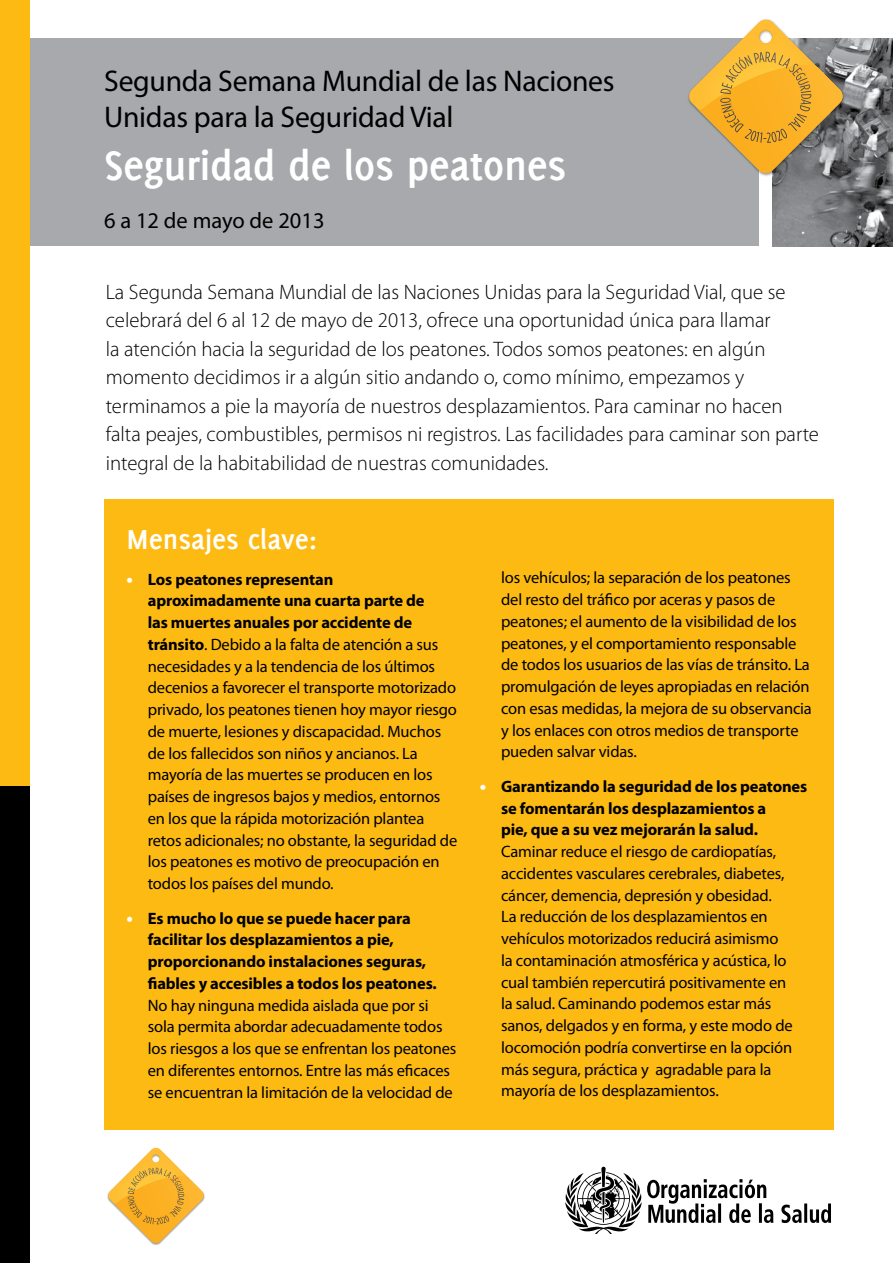
<style>
.page{position:relative;width:893px;height:1263px;background:#fff}
.page>*{position:absolute;margin:0;border:0;box-sizing:border-box;transform-origin:0 0}
.t1{font:700 45px "Delicious";letter-spacing:-.01em;color:#fff}
.t2{font:30px/36px "Myriad Pro";letter-spacing:-.01em;color:#000}
.t3{font:700 30px "Delicious";color:#fff}
.t4{font:22.5px "Myriad Pro";color:#000}
.t5{font:300 21px/28.5px "Myriad Pro";color:#000}
.t6{font:16.5px/21.8px "Myriad Pro";letter-spacing:-.01em;color:#000}
.t7{font:700 16.5px/21.8px "Myriad Pro";letter-spacing:-.01em;color:#000}
.s1{font-weight:900;font-size:18px;color:#fff}
.s2{font-weight:700}
</style>
<div class="page">
<div style="left:104px;top:500px;width:729px;height:630px;background:#fdba12"></div>
<div style="left:30px;top:39px;width:729px;height:207px;background:#a7a9ac"></div>
<div style="left:0;top:783px;width:30px;height:480px;background:#000"></div>
<div style="left:0;top:0;width:30px;height:785px;background:#fdba12"></div>
<svg style="left:108px;top:1148px;width:96px;height:95px"></svg>
<img style="left:773px;top:38px;width:120px;height:208px">
<img style="left:682px;top:19px;width:169px;height:163px">
<svg style="left:689px;top:20px;width:154px;height:153px"></svg>
<svg style="left:565px;top:1167px;width:266px;height:67px"></svg>
<h2 class="t2" style="left:104px;top:63px;width:512px">Segunda Semana Mundial de las Naciones<br>Unidas para la Seguridad Vial</h2>
<h1 class="t1" style="left:104px;top:140px;width:463px">Seguridad de los peatones</h1>
<h3 class="t4" style="left:104px;top:206px;width:222px">6 a 12 de mayo de 2013</h3>
<p class="t5" style="left:106px;top:278px;width:715px">La Segunda Semana Mundial de las Naciones Unidas para la Seguridad Vial, que se celebrará del 6 al 12 de mayo de 2013, ofrece una oportunidad única para llamar<br>la atención hacia la seguridad de los peatones. Todos somos peatones: en algún momento decidimos ir a algún sitio andando o, como mínimo, empezamos y terminamos a pie la mayoría de nuestros desplazamientos. Para caminar no hacen falta peajes, combustibles, permisos ni registros. Las facilidades para caminar son parte integral de la habitabilidad de nuestras comunidades.</p>
<h2 class="t3" style="left:127px;top:522px;width:192px">Mensajes clave:</h2>
<p class="t6" style="left:148px;top:568px;width:311px;text-indent:-21px"><span class="s1">•</span> <span class="s2">Los peatones representan aproximadamente una cuarta parte de<br>las muertes anuales por accidente de tránsito</span>. Debido a la falta de atención a sus necesidades y a la tendencia de los últimos decenios a favorecer el transporte motorizado privado, los peatones tienen hoy mayor riesgo de muerte, lesiones y discapacidad. Muchos de los fallecidos son niños y ancianos. La mayoría de las muertes se producen en los países de ingresos bajos y medios, entornos en los que la rápida motorización plantea retos adicionales; no obstante, la seguridad de los peatones es motivo de preocupación en todos los países del mundo.</p>
<p class="t7" style="left:148px;top:907px;width:290px;text-indent:-21px"><span class="s1">•</span> Es mucho lo que se puede hacer para facilitar los desplazamientos a pie, proporcionando instalaciones seguras, fiables y accesibles a todos los peatones.</p>
<p class="t6" style="left:148px;top:994px;width:310px">No hay ninguna medida aislada que por si sola permita abordar adecuadamente todos los riesgos a los que se enfrentan los peatones en diferentes entornos. Entre las más eficaces se encuentran la limitación de la velocidad de</p>
<p class="t6" style="left:501px;top:567px;width:312px">los vehículos; la separación de los peatones del resto del tráfico por aceras y pasos de peatones; el aumento de la visibilidad de los peatones, y el comportamiento responsable de todos los usuarios de las vías de tránsito. La promulgación de leyes apropiadas en relación con esas medidas, la mejora de su observancia y los enlaces con otros medios de transporte pueden salvar vidas.</p>
<p class="t7" style="left:501px;top:775px;width:308px;text-indent:-21px"><span class="s1">•</span> Garantizando la seguridad de los peatones se fomentarán los desplazamientos a<br>pie, que a su vez mejorarán la salud.</p>
<p class="t6" style="left:501px;top:840px;width:293px">Caminar reduce el riesgo de cardiopatías, accidentes vasculares cerebrales, diabetes, cáncer, demencia, depresión y obesidad.<br>La reducción de los desplazamientos en vehículos motorizados reducirá asimismo la contaminación atmosférica y acústica, lo cual también repercutirá positivamente en la salud. Caminando podemos estar más sanos, delgados y en forma, y este modo de locomoción podría convertirse en la opción más segura, práctica y agradable para la mayoría de los desplazamientos.</p>
</div>
